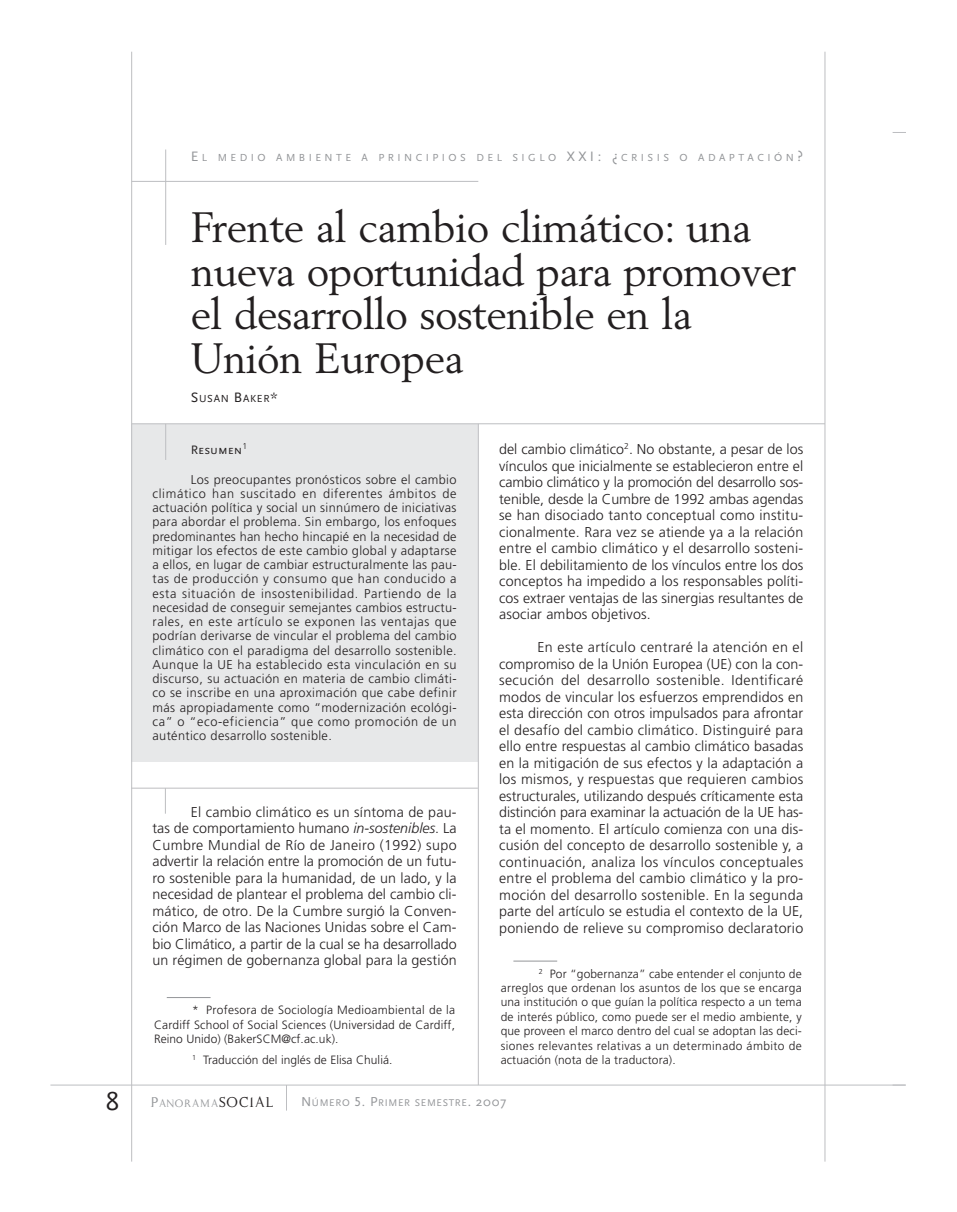
<style>
.page{position:relative;width:957px;height:1212px;background:#fff}
.page>*{position:absolute;margin:0;border:0;box-sizing:border-box;transform-origin:0 0}
.t1{font:42px/43.5px "Berling";letter-spacing:-.01em;color:#231f20}
.t2{font:300 14.25px/16.5px "Frutiger";letter-spacing:.01em;color:#231f20;text-align:justify}
.t3{font:300 12.75px/14.2px "Frutiger";letter-spacing:.03em;color:#231f20;text-align:justify}
.t4{font:12.75px "Scala Sans Caps";color:#231f20}
.t5{font:12.3px "Kopy Katt Kut";letter-spacing:.07em;color:#939598}
.t6{font:300 12px/14.4px "Frutiger";letter-spacing:.01em;color:#231f20;text-align:justify}
.t7{font:10.65px "Scala Sans Caps";letter-spacing:.325em;color:#939598}
.t8{font:10.65px "Scala Sans Caps";letter-spacing:.065em;color:#231f20}
.t9{font:10.2px "Scala Sans Caps";letter-spacing:.065em;color:#939598}
.s1{font-size:14.25px}
.s2{font-style:italic}
.s3{font-family:"Scala Sans";font-size:27px;color:#231f20}
.s4{font-size:16.5px}
.s5{font-size:16.5px;color:#231f20}
.s6{font-size:13.5px}
.s7{font-family:"Scala Sans";font-size:13.5px}
</style>
<div class="page">
<div style="left:131px;top:424px;width:347px;height:337px;background:#e7e8e9"></div>
<svg style="left:892px;top:132px;width:13px;height:1px"></svg>
<svg style="left:286px;top:1085px;width:1px;height:25px"></svg>
<hr style="left:50px;top:1084px;width:855px;height:1px;background:#bdbec1">
<hr style="left:131px;top:52px;width:1px;height:1109px;background:#bdbec1">
<hr style="left:824px;top:52px;width:1px;height:1109px;background:#bdbec1">
<hr style="left:478px;top:424px;width:1px;height:661px;background:#bdbec1">
<hr style="left:132px;top:181px;width:346px;height:1px;background:#bdbec1">
<hr style="left:165px;top:149px;width:1px;height:96px;background:#bdbec1">
<hr style="left:165px;top:424px;width:1px;height:36px;background:#bdbec1">
<hr style="left:132px;top:423px;width:693px;height:1px;background:#bdbec1">
<hr style="left:167px;top:997px;width:44px;height:1px;background:#939598">
<hr style="left:513px;top:961px;width:44px;height:1px;background:#939598">
<hr style="left:131px;top:788px;width:347px;height:1px;background:#bdbec1">
<svg style="left:165px;top:789px;width:1px;height:25px"></svg>
<p class="t7" style="left:191px;top:151px;width:614px"><span class="s1">E</span>L MEDIO AMBIENTE A PRINCIPIOS DEL SIGLO <span class="s1">XXI: ¿</span>CRISIS O ADAPTACIÓN<span class="s1">?</span></p>
<h1 class="t1" style="left:191px;top:209px;width:607px">Frente al cambio climático: una nueva oportunidad para promover el desarrollo sostenible en la<br>Unión Europea</h1>
<p class="t8" style="left:191px;top:392px;width:88px"><span class="s1">S</span>USAN <span class="s1">B</span>AKER<span class="s1">*</span></p>
<p class="t4" style="left:191px;top:442px;width:58px">Resumen<sup>1</sup></p>
<p class="t3" style="left:152px;top:473px;width:306px;text-indent:38px">Los preocupantes pronósticos sobre el cambio climático han suscitado en diferentes ámbitos de actuación política y social un sinnúmero de iniciativas para abordar el problema. Sin embargo, los enfoques predominantes han hecho hincapié en la necesidad de mitigar los efectos de este cambio global y adaptarse a ellos, en lugar de cambiar estructuralmente las pau&shy;tas de producción y consumo que han conducido a esta situación de insostenibilidad. Partiendo de la necesidad de conseguir semejantes cambios estructu&shy;rales, en este artículo se exponen las ventajas que podrían derivarse de vincular el problema del cambio climático con el paradigma del desarrollo sostenible.<br>Aunque la UE ha establecido esta vinculación en su discurso, su actuación en materia de cambio climáti&shy;co se inscribe en una aproximación que cabe definir más apropiadamente como “modernización ecológi&shy;ca” o “eco-eficiencia” que como promoción de un auténtico desarrollo sostenible.</p>
<p class="t2" style="left:152px;top:804px;width:306px;text-indent:38px">El cambio climático es un síntoma de pau&shy;tas de comportamiento humano <span class="s2">in-sostenibles</span>. La Cumbre Mundial de Río de Janeiro (1992) supo advertir la relación entre la promoción de un futu&shy;ro sostenible para la humanidad, de un lado, y la necesidad de plantear el problema del cambio cli&shy;mático, de otro. De la Cumbre surgió la Conven&shy;ción Marco de las Naciones Unidas sobre el Cam&shy;bio Climático, a partir de la cual se ha desarrollado un régimen de gobernanza global para la gestión</p>
<p class="t6" style="left:154px;top:1004px;width:303px;text-indent:38px">* Profesora de Sociología Medioambiental de la Cardiff School of Social Sciences (Universidad de Cardiff, Reino Unido) (BakerSCM@cf.ac.uk).</p>
<p class="t6" style="left:192px;top:1053px;width:202px"><sup>1</sup> Traducción del inglés de Elisa Chuliá.</p>
<p class="t2" style="left:499px;top:442px;width:306px">del cambio climático<sup>2</sup>. No obstante, a pesar de los vínculos que inicialmente se establecieron entre el cambio climático y la promoción del desarrollo sos&shy;tenible, desde la Cumbre de 1992 ambas agendas se han disociado tanto conceptual como institu&shy;cionalmente. Rara vez se atiende ya a la relación entre el cambio climático y el desarrollo sosteni&shy;ble. El debilitamiento de los vínculos entre los dos conceptos ha impedido a los responsables políti&shy;cos extraer ventajas de las sinergias resultantes de asociar ambos objetivos.</p>
<p class="t2" style="left:499px;top:640px;width:306px;text-indent:38px">En este artículo centraré la atención en el compromiso de la Unión Europea (UE) con la con&shy;secución del desarrollo sostenible. Identificaré modos de vincular los esfuerzos emprendidos en esta dirección con otros impulsados para afrontar el desafío del cambio climático. Distinguiré para ello entre respuestas al cambio climático basadas en la mitigación de sus efectos y la adaptación a los mismos, y respuestas que requieren cambios estructurales, utilizando después críticamente esta distinción para examinar la actuación de la UE has&shy;ta el momento. El artículo comienza con una dis&shy;cusión del concepto de desarrollo sostenible y, a continuación, analiza los vínculos conceptuales entre el problema del cambio climático y la pro&shy;moción del desarrollo sostenible. En la segunda parte del artículo se estudia el contexto de la UE, poniendo de relieve su compromiso declaratorio</p>
<p class="t6" style="left:501px;top:967px;width:303px;text-indent:38px"><sup>2</sup> Por “gobernanza” cabe entender el conjunto de arreglos que ordenan los asuntos de los que se encarga una institución o que guían la política respecto a un tema de interés público, como puede ser el medio ambiente, y que proveen el marco dentro del cual se adoptan las deci&shy;siones relevantes relativas a un determinado ámbito de actuación (nota de la traductora).</p>
<p class="t5" style="left:106px;top:1099px;width:169px"><span class="s3">8</span> <span class="s4">P</span>ANORAMA<span class="s5">SOCIAL</span></p>
<p class="t9" style="left:301px;top:1097px;width:207px"><span class="s6">N</span>ÚMERO <span class="s6">5. P</span>RIMER SEMESTRE<span class="s6">.</span> <span class="s7">2007</span></p>
</div>
